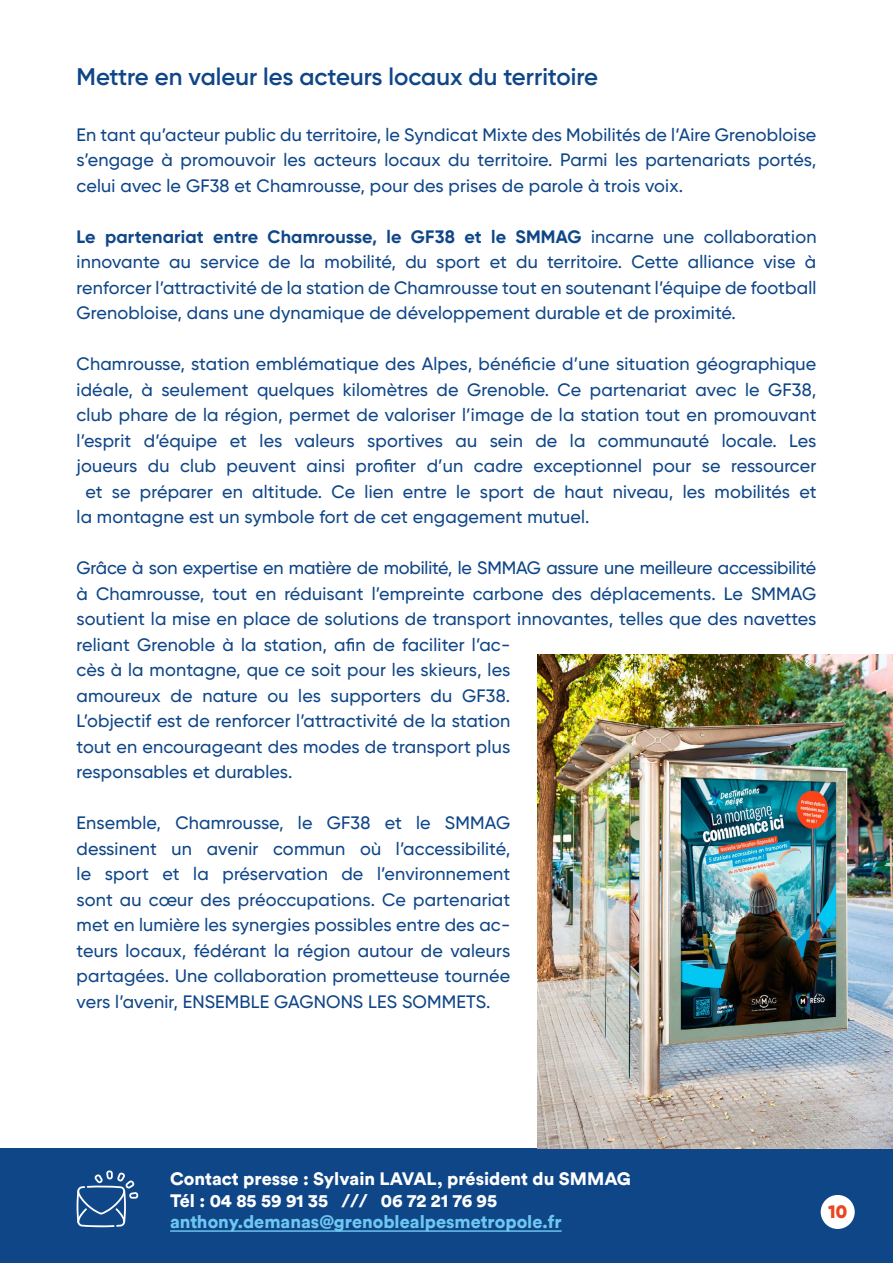
<style>
.page{position:relative;width:893px;height:1263px;background:#fff}
.page>*{position:absolute;margin:0;border:0;box-sizing:border-box;transform-origin:0 0}
.t1{font:600 24px "Gilroy";color:#0f4688}
.t2{font:500 18px/25.5px "Gilroy";letter-spacing:.01em;color:#0f4688;text-align:justify}
.t3{font:900 18px/21.6px "Circular";color:#fff}
.t4{font:900 18px "Circular";color:#6ec7f1}
.t5{font:900 18px "Gilroy";color:#e84621}
.s1{font-weight:700}
</style>
<div class="page">
<div style="left:0;top:1148px;width:893px;height:115px;background:#0f4688"></div>
<hr style="left:170px;top:1230px;width:392px;height:2px;background:#6ec7f1">
<svg style="left:76px;top:1170px;width:62px;height:57px"></svg>
<img style="left:538px;top:655px;width:355px;height:493px">
<div style="left:821px;top:1195px;width:34px;height:34px;background:#fff;border-radius:50%"></div>
<h1 class="t1" style="left:77px;top:62px;width:523px">Mettre en valeur les acteurs locaux du territoire</h1>
<p class="t2" style="left:77px;top:121px;width:741px">En tant qu’acteur public du territoire, le Syndicat Mixte des Mobilités de l’Aire Grenobloise s’engage à promouvoir les acteurs locaux du territoire. Parmi les partenariats portés, celui avec le GF38 et Chamrousse, pour des prises de parole à trois voix.</p>
<p class="t2" style="left:77px;top:223px;width:741px"><span class="s1">Le partenariat entre Chamrousse, le GF38 et le SMMAG</span> incarne une collaboration innovante au service de la mobilité, du sport et du territoire. Cette alliance vise à renforcer l’attractivité de la station de Chamrousse tout en soutenant l’équipe de football Grenobloise, dans une dynamique de développement durable et de proximité.</p>
<p class="t2" style="left:77px;top:351px;width:741px">Chamrousse, station emblématique des Alpes, bénéficie d’une situation géographique</p>
<p class="t2" style="left:77px;top:376px;width:741px">idéale, à seulement quelques kilomètres de Grenoble. Ce partenariat avec le GF38,</p>
<p class="t2" style="left:77px;top:402px;width:741px">club phare de la région, permet de valoriser l’image de la station tout en promouvant</p>
<p class="t2" style="left:77px;top:427px;width:741px">l’esprit d’équipe et les valeurs sportives au sein de la communauté locale. Les</p>
<p class="t2" style="left:77px;top:453px;width:741px">joueurs du club peuvent ainsi profiter d’un cadre exceptionnel pour se ressourcer</p>
<p class="t2" style="left:86px;top:478px;width:732px">et se préparer en altitude. Ce lien entre le sport de haut niveau, les mobilités et</p>
<p class="t2" style="left:77px;top:504px;width:515px">la montagne est un symbole fort de cet engagement mutuel.</p>
<p class="t2" style="left:77px;top:555px;width:741px;text-align:left">Grâce à son expertise en matière de mobilité, le SMMAG assure une meilleure accessibilité à Chamrousse, tout en réduisant l’empreinte carbone des déplacements. Le SMMAG soutient la mise en place de solutions de transport innovantes, telles que des navettes reliant Grenoble à la station, afin de faciliter l’ac-<br>cès à la montagne, que ce soit pour les skieurs, les<br>amoureux de nature ou les supporters du GF38.<br>L’objectif est de renforcer l’attractivité de la station<br>tout en encourageant des modes de transport plus<br>responsables et durables.</p>
<p class="t2" style="left:77px;top:810px;width:435px">Ensemble, Chamrousse, le GF38 et le SMMAG dessinent un avenir commun où l’accessibilité, le sport et la préservation de l’environnement sont au cœur des préoccupations. Ce partenariat met en lumière les synergies possibles entre des ac&shy;teurs locaux, fédérant la région autour de valeurs partagées. Une collaboration prometteuse tournée vers l’avenir, ENSEMBLE GAGNONS LES SOMMETS.</p>
<p class="t3" style="left:170px;top:1167px;width:462px">Contact presse : Sylvain LAVAL, président du SMMAG<br>Tél : 04 85 59 91 35 /// 06 72 21 76 95</p>
<p class="t4" style="left:170px;top:1209px;width:393px">anthony.demanas@grenoblealpesmetropole.fr</p>
<p class="t5" style="left:828px;top:1200px;width:20px">10</p>
</div>
